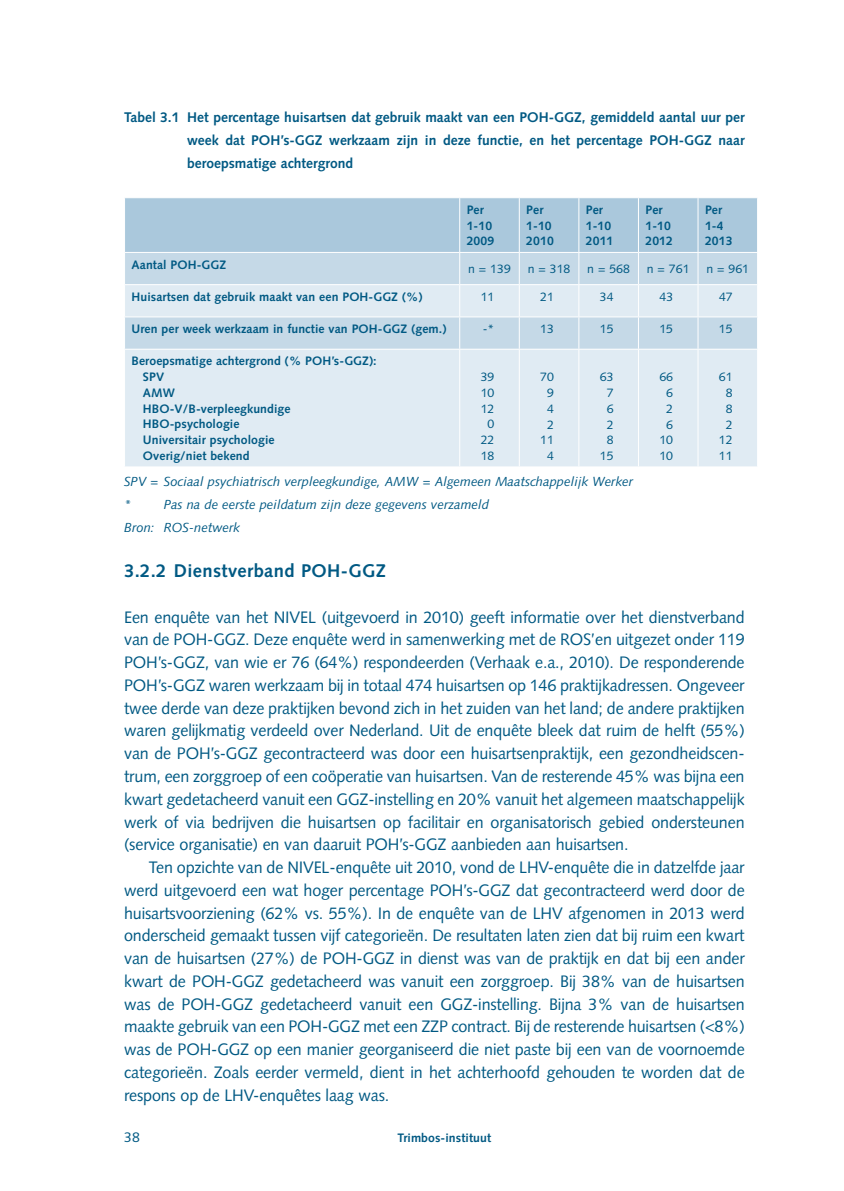
<style>
.page{position:relative;width:844px;height:1191px;background:#fff}
.page>*{position:absolute;margin:0;border:0;box-sizing:border-box;transform-origin:0 0}
.t1{font:700 18.38px "Syntax LT Std";letter-spacing:.02em;color:#005983}
.t2{font:16.62px "Syntax LT Std";letter-spacing:-.01em;color:#005983}
.t3{font:700 14px/22.8px "Syntax LT Std";color:#005983;text-align:justify}
.t4{font:14px "Syntax LT Std";color:#005983}
.t5{font:italic 13.12px/22.8px "Syntax LT Std";color:#005983}
.t6{font:700 12.25px/15.8px "Syntax LT Std";letter-spacing:.005em;color:#005983}
.t7{font:12.25px/15.8px "Syntax LT Std";letter-spacing:.005em;color:#005983;text-align:center}
</style>
<div class="page">
<div style="left:125px;top:198px;width:632px;height:54px;background:#aac8dc"></div>
<div style="left:125px;top:253px;width:632px;height:31px;background:#c5d9e7"></div>
<svg style="left:125px;top:285px;width:632px;height:181px;background:#dbe8f1"></svg>
<hr style="left:459px;top:198px;width:1px;height:54px;background:#fff">
<hr style="left:518px;top:198px;width:1px;height:54px;background:#fff">
<hr style="left:578px;top:198px;width:1px;height:54px;background:#fff">
<hr style="left:637px;top:198px;width:1px;height:54px;background:#fff">
<hr style="left:697px;top:198px;width:1px;height:54px;background:#fff">
<hr style="left:459px;top:253px;width:1px;height:31px;background:#fff">
<hr style="left:518px;top:253px;width:1px;height:31px;background:#fff">
<hr style="left:578px;top:253px;width:1px;height:31px;background:#fff">
<hr style="left:637px;top:253px;width:1px;height:31px;background:#fff">
<hr style="left:697px;top:253px;width:1px;height:31px;background:#fff">
<hr style="left:459px;top:285px;width:1px;height:31px;background:#fff">
<hr style="left:518px;top:285px;width:1px;height:31px;background:#fff">
<hr style="left:578px;top:285px;width:1px;height:31px;background:#fff">
<hr style="left:637px;top:285px;width:1px;height:31px;background:#fff">
<hr style="left:697px;top:285px;width:1px;height:31px;background:#fff">
<hr style="left:124px;top:316px;width:335px;height:1px;background:#fff">
<hr style="left:459px;top:316px;width:60px;height:1px;background:#fff">
<hr style="left:459px;top:317px;width:1px;height:32px;background:#fff">
<hr style="left:519px;top:316px;width:59px;height:1px;background:#fff">
<hr style="left:518px;top:317px;width:1px;height:32px;background:#fff">
<hr style="left:578px;top:316px;width:60px;height:1px;background:#fff">
<hr style="left:578px;top:317px;width:1px;height:32px;background:#fff">
<hr style="left:638px;top:316px;width:59px;height:1px;background:#fff">
<hr style="left:637px;top:317px;width:1px;height:32px;background:#fff">
<hr style="left:697px;top:316px;width:60px;height:1px;background:#fff">
<hr style="left:697px;top:317px;width:1px;height:32px;background:#fff">
<hr style="left:124px;top:349px;width:335px;height:1px;background:#fff">
<hr style="left:459px;top:349px;width:60px;height:1px;background:#fff">
<hr style="left:459px;top:350px;width:1px;height:116px;background:#fff">
<hr style="left:519px;top:349px;width:59px;height:1px;background:#fff">
<hr style="left:518px;top:350px;width:1px;height:116px;background:#fff">
<hr style="left:578px;top:349px;width:60px;height:1px;background:#fff">
<hr style="left:578px;top:350px;width:1px;height:116px;background:#fff">
<hr style="left:638px;top:349px;width:59px;height:1px;background:#fff">
<hr style="left:637px;top:350px;width:1px;height:116px;background:#fff">
<hr style="left:697px;top:349px;width:60px;height:1px;background:#fff">
<hr style="left:697px;top:350px;width:1px;height:116px;background:#fff">
<p class="t3" style="left:187px;top:106px;width:559px;text-indent:-63px">Tabel 3.1 Het percentage huisartsen dat gebruik maakt van een POH-GGZ, gemiddeld aantal uur per week dat POH’s-GGZ werkzaam zijn in deze functie, en het percentage POH-GGZ naar beroepsmatige achtergrond</p>
<p class="t6" style="left:466px;top:202px;width:29px">Per<br>1-10<br>2009</p>
<p class="t6" style="left:526px;top:202px;width:29px">Per<br>1-10<br>2010</p>
<p class="t6" style="left:585px;top:202px;width:29px">Per<br>1-10<br>2011</p>
<p class="t6" style="left:645px;top:202px;width:29px">Per<br>1-10<br>2012</p>
<p class="t6" style="left:704px;top:202px;width:29px">Per<br>1-4<br>2013</p>
<p class="t6" style="left:131px;top:257px;width:96px">Aantal POH-GGZ</p>
<p class="t7" style="left:468px;top:261px;width:44px">n = 139</p>
<p class="t7" style="left:527px;top:261px;width:44px">n = 318</p>
<p class="t7" style="left:587px;top:261px;width:44px">n = 568</p>
<p class="t7" style="left:646px;top:261px;width:44px">n = 761</p>
<p class="t7" style="left:706px;top:261px;width:44px">n = 961</p>
<p class="t6" style="left:131px;top:289px;width:292px">Huisartsen dat gebruik maakt van een POH-GGZ (%)</p>
<p class="t7" style="left:480px;top:289px;width:15px">11</p>
<p class="t7" style="left:540px;top:289px;width:15px">21</p>
<p class="t7" style="left:599px;top:289px;width:15px">34</p>
<p class="t7" style="left:659px;top:289px;width:15px">43</p>
<p class="t7" style="left:718px;top:289px;width:15px">47</p>
<p class="t6" style="left:131px;top:321px;width:316px">Uren per week werkzaam in functie van POH-GGZ (gem.)</p>
<p class="t7" style="left:482px;top:321px;width:13px">-*</p>
<p class="t7" style="left:540px;top:321px;width:15px">13</p>
<p class="t7" style="left:599px;top:321px;width:15px">15</p>
<p class="t7" style="left:659px;top:321px;width:15px">15</p>
<p class="t7" style="left:718px;top:321px;width:15px">15</p>
<p class="t6" style="left:143px;top:353px;width:235px;text-indent:-11px">Beroepsmatige achtergrond (% POH’s-GGZ):<br>SPV<br>AMW<br>HBO-V/B-verpleegkundige<br>HBO-psychologie<br>Universitair psychologie<br>Overig/niet bekend</p>
<p class="t7" style="left:480px;top:369px;width:15px">39<br>10<br>12<br>0<br>22<br>18</p>
<p class="t7" style="left:540px;top:369px;width:15px">70<br>9<br>4<br>2<br>11<br>4</p>
<p class="t7" style="left:599px;top:369px;width:15px">63<br>7<br>6<br>2<br>8<br>15</p>
<p class="t7" style="left:659px;top:369px;width:15px">66<br>6<br>2<br>6<br>10<br>10</p>
<p class="t7" style="left:718px;top:369px;width:15px">61<br>8<br>8<br>2<br>12<br>11</p>
<p class="t5" style="left:124px;top:470px;width:510px">SPV = Sociaal psychiatrisch verpleegkundige, AMW = Algemeen Maatschappelijk Werker *</p>
<p class="t5" style="left:124px;top:493px;width:366px;text-indent:40px">Pas na de eerste peildatum zijn deze gegevens verzameld<br>Bron: ROS-netwerk</p>
<p class="t1" style="left:124px;top:560px;width:263px">3.2.2 Dienstverband POH-GGZ</p>
<p class="t2" style="left:124px;top:607px;width:622px">Een enquête van het NIVEL (uitgevoerd in 2010) geeft informatie over het dienstverband</p>
<p class="t2" style="left:124px;top:630px;width:622px">van de POH-GGZ. Deze enquête werd in samenwerking met de ROS’en uitgezet onder 119</p>
<p class="t2" style="left:124px;top:652px;width:622px">POH’s-GGZ, van wie er 76 (64%) respondeerden (Verhaak e.a., 2010). De responderende</p>
<p class="t2" style="left:124px;top:675px;width:622px">POH’s-GGZ waren werkzaam bij in totaal 474 huisartsen op 146 praktijkadressen. Ongeveer</p>
<p class="t2" style="left:124px;top:698px;width:622px">twee derde van deze praktijken bevond zich in het zuiden van het land; de andere praktijken</p>
<p class="t2" style="left:124px;top:721px;width:622px">waren gelijkmatig verdeeld over Nederland. Uit de enquête bleek dat ruim de helft (55%)</p>
<p class="t2" style="left:124px;top:743px;width:622px">van de POH’s-GGZ gecontracteerd was door een huisartsenpraktijk, een gezondheidscen-</p>
<p class="t2" style="left:124px;top:766px;width:621px">trum, een zorggroep of een coöperatie van huisartsen. Van de resterende 45% was bijna een</p>
<p class="t2" style="left:124px;top:789px;width:622px">kwart gedetacheerd vanuit een GGZ-instelling en 20% vanuit het algemeen maatschappelijk</p>
<p class="t2" style="left:124px;top:812px;width:622px">werk of via bedrijven die huisartsen op facilitair en organisatorisch gebied ondersteunen</p>
<p class="t2" style="left:124px;top:834px;width:506px">(service organisatie) en van daaruit POH’s-GGZ aanbieden aan huisartsen.</p>
<p class="t2" style="left:149px;top:857px;width:597px">Ten opzichte van de NIVEL-enquête uit 2010, vond de LHV-enquête die in datzelfde jaar</p>
<p class="t2" style="left:124px;top:880px;width:622px">werd uitgevoerd een wat hoger percentage POH’s-GGZ dat gecontracteerd werd door de</p>
<p class="t2" style="left:124px;top:903px;width:622px">huisartsvoorziening (62% vs. 55%). In de enquête van de LHV afgenomen in 2013 werd</p>
<p class="t2" style="left:124px;top:925px;width:622px">onderscheid gemaakt tussen vijf categorieën. De resultaten laten zien dat bij ruim een kwart</p>
<p class="t2" style="left:124px;top:948px;width:622px">van de huisartsen (27%) de POH-GGZ in dienst was van de praktijk en dat bij een ander</p>
<p class="t2" style="left:124px;top:971px;width:622px">kwart de POH-GGZ gedetacheerd was vanuit een zorggroep. Bij 38% van de huisartsen</p>
<p class="t2" style="left:124px;top:994px;width:622px">was de POH-GGZ gedetacheerd vanuit een GGZ-instelling. Bijna 3% van de huisartsen</p>
<p class="t2" style="left:124px;top:1016px;width:622px">maakte gebruik van een POH-GGZ met een ZZP contract. Bij de resterende huisartsen (&lt;8%)</p>
<p class="t2" style="left:124px;top:1039px;width:622px">was de POH-GGZ op een manier georganiseerd die niet paste bij een van de voornoemde</p>
<p class="t2" style="left:124px;top:1062px;width:622px">categorieën. Zoals eerder vermeld, dient in het achterhoofd gehouden te worden dat de</p>
<p class="t2" style="left:124px;top:1085px;width:267px">respons op de LHV-enquêtes laag was.</p>
<p class="t4" style="left:124px;top:1129px;width:17px">38</p>
<p class="t6" style="left:397px;top:1130px;width:95px">Trimbos-instituut</p>
</div>
